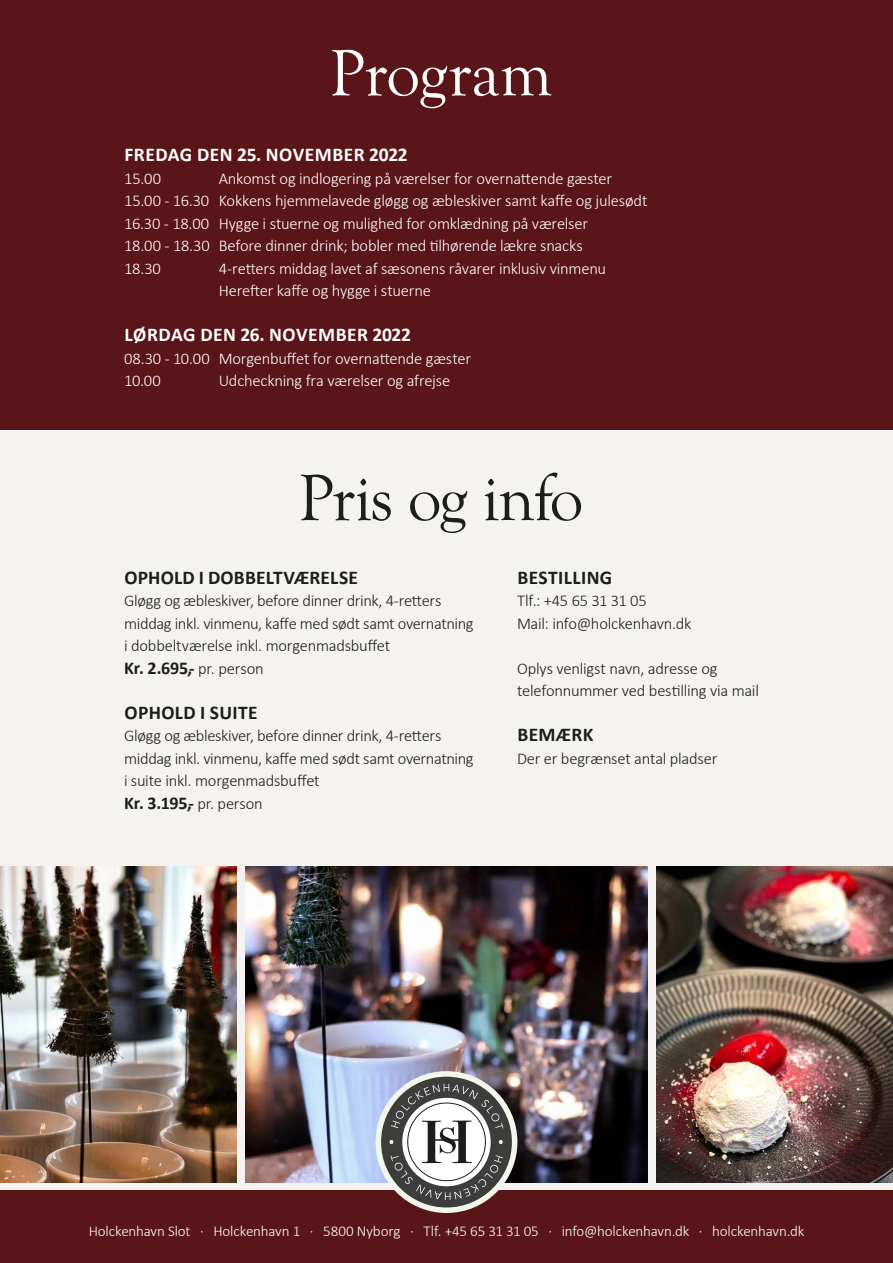
<style>
.page{position:relative;width:893px;height:1263px;background:#fff}
.page>*{position:absolute;margin:0;border:0;box-sizing:border-box;transform-origin:0 0}
.t1{font:67.5px "Goudy Old Style T";letter-spacing:-.03em;color:#1d1d1b}
.t2{font:67.5px "Goudy Old Style T";letter-spacing:-.01em;color:#fff}
.t3{font:700 19.5px "Calibri";letter-spacing:.015em;color:#1d1d1b}
.t4{font:700 19.5px "Calibri";letter-spacing:.025em;color:#fff}
.t5{font:700 18px "Calibri";letter-spacing:-.015em;color:#1d1d1b}
.t6{font:300 16.5px/22.5px "Calibri";letter-spacing:-.015em;color:#fff}
.t7{font:300 16.5px/22.5px "Calibri";letter-spacing:-.02em;color:#1d1d1b}
.t8{font:300 15px "Calibri";letter-spacing:-.01em;color:#fff}
.s1{font-weight:300;font-size:16.5px}
</style>
<div class="page">
<div style="left:0;top:95px;width:893px;height:1151px;background:#f5f3f2"></div>
<img style="left:0;top:866px;width:236px;height:316px">
<div style="left:0;top:0;width:893px;height:429px;background:#591517"></div>
<div style="left:0;top:1190px;width:893px;height:73px;background:#591517"></div>
<img style="left:245px;top:866px;width:403px;height:316px">
<img style="left:657px;top:866px;width:236px;height:316px">
<div style="left:376px;top:1071px;width:141px;height:142px;background:#f3f7eb;border-radius:50%"></div>
<div style="left:381px;top:1077px;width:131px;height:130px;background:#3d3d3c;border-radius:50%"></div>
<svg style="left:389px;top:1084px;width:114px;height:116px"></svg>
<h1 class="t2" style="left:329px;top:36px;width:225px">Program</h1>
<p class="t4" style="left:125px;top:142px;width:285px">FREDAG DEN 25. NOVEMBER 2022</p>
<p class="t6" style="left:124px;top:166px;width:38px">15.00</p>
<p class="t6" style="left:124px;top:166px;width:525px;text-indent:94px">Ankomst og indlogering på værelser for overnattende gæster 15.00 - 16.30 Kokkens hjemmelavede gløgg og æbleskiver samt kaffe og julesødt 16.30 - 18.00 Hygge i stuerne og mulighed for omklædning på værelser<br>18.00 - 18.30 Before dinner drink; bobler med tilhørende lækre snacks<br>18.30</p>
<p class="t6" style="left:219px;top:256px;width:389px">4-retters middag lavet af sæsonens råvarer inklusiv vinmenu<br>Herefter kaffe og hygge i stuerne</p>
<p class="t4" style="left:125px;top:322px;width:288px">LØRDAG DEN 26. NOVEMBER 2022</p>
<p class="t6" style="left:124px;top:346px;width:348px">08.30 - 10.00 Morgenbuffet for overnattende gæster<br>10.00</p>
<p class="t6" style="left:219px;top:368px;width:233px">Udcheckning fra værelser og afrejse</p>
<h1 class="t1" style="left:298px;top:461px;width:287px">Pris og info</h1>
<p class="t3" style="left:517px;top:565px;width:96px">BESTILLING</p>
<p class="t7" style="left:517px;top:588px;width:176px">Tlf.: +45 65 31 31 05<br>Mail: info@holckenhavn.dk</p>
<p class="t7" style="left:517px;top:656px;width:243px">Oplys venligst navn, adresse og telefonnummer ved bestilling via mail</p>
<p class="t3" style="left:517px;top:722px;width:78px">BEMÆRK</p>
<p class="t7" style="left:517px;top:746px;width:202px">Der er begrænset antal pladser</p>
<p class="t3" style="left:125px;top:565px;width:235px">OPHOLD I DOBBELTVÆRELSE</p>
<p class="t7" style="left:124px;top:588px;width:351px">Gløgg og æbleskiver, before dinner drink, 4-retters middag inkl. vinmenu, kaffe med sødt samt overnatning i dobbeltværelse inkl. morgenmadsbuffet</p>
<p class="t5" style="left:124px;top:656px;width:141px">Kr. 2.695,- <span class="s1">pr. person</span></p>
<p class="t3" style="left:125px;top:700px;width:134px">OPHOLD I SUITE</p>
<p class="t7" style="left:124px;top:723px;width:351px">Gløgg og æbleskiver, before dinner drink, 4-retters middag inkl. vinmenu, kaffe med sødt samt overnatning i suite inkl. morgenmadsbuffet</p>
<p class="t5" style="left:124px;top:791px;width:140px">Kr. 3.195,- <span class="s1">pr. person</span></p>
<p class="t8" style="left:89px;top:1222px;width:717px">Holckenhavn Slot · Holckenhavn 1 · 5800 Nyborg · Tlf. +45 65 31 31 05 · info@holckenhavn.dk · holckenhavn.dk</p>
</div>
